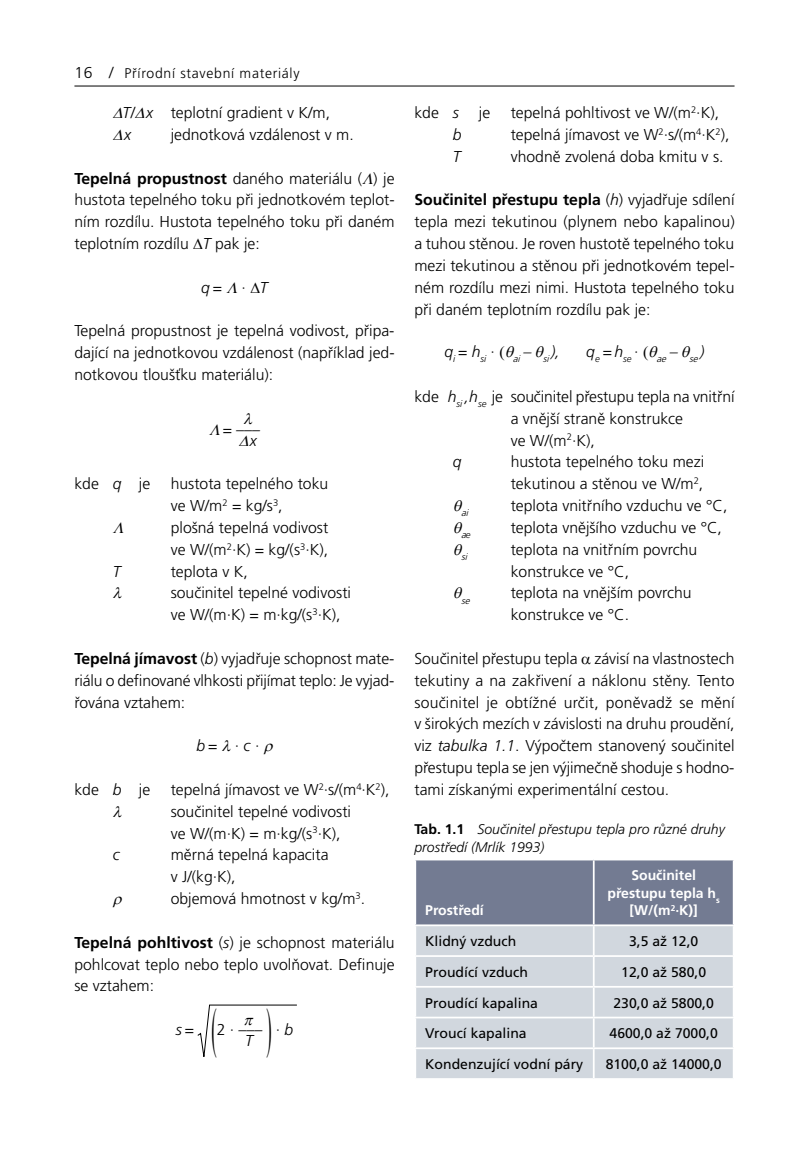
<style>
.page{position:relative;width:809px;height:1166px;background:#fff}
.page>*{position:absolute;margin:0;border:0;box-sizing:border-box;transform-origin:0 0}
.t1{font:300 15.75px/21.9px "Frutiger CE";color:#000}
.t2{font:italic 300 15.75px/11.4px "Frutiger CE";color:#000;text-align:right}
.t3{font:14px "Frutiger CE";color:#000}
.t4{font:italic 300 14px/17.5px "Frutiger CE";color:#000}
.t5{font:700 14px/17.5px "Frutiger CE";color:#fff;text-align:center}
.t6{font:300 14px "Frutiger CE";letter-spacing:.05em;color:#000}
.t7{font:italic 300 9.45px "Frutiger CE";color:#000}
.s1{font-size:15.75px}
.s2{font-style:italic}
.s3{font-weight:700}
.s4{font-style:normal}
.s5{font-style:inherit}
.s6{font-weight:700;font-style:normal}
</style>
<div class="page">
<hr style="left:74px;top:86px;width:660px;height:1px;background:#000">
<svg style="left:415px;top:859px;width:318px;height:219px;background:#b6bcc8"></svg>
<hr style="left:732px;top:1049px;width:2px;height:29px;background:#fff">
<hr style="left:414px;top:955px;width:179px;height:2px;background:#fff">
<hr style="left:593px;top:955px;width:141px;height:2px;background:#fff">
<hr style="left:414px;top:986px;width:179px;height:1px;background:#fff">
<hr style="left:593px;top:986px;width:141px;height:1px;background:#fff">
<hr style="left:414px;top:1016px;width:179px;height:2px;background:#fff">
<hr style="left:593px;top:1016px;width:141px;height:2px;background:#fff">
<hr style="left:414px;top:1047px;width:179px;height:2px;background:#fff">
<hr style="left:593px;top:1047px;width:141px;height:2px;background:#fff">
<svg style="left:197px;top:1004px;width:100px;height:53px"></svg>
<p class="t6" style="left:74px;top:65px;width:227px"><span class="s1">16 /</span> Přírodní stavební materiály</p>
<p class="t1" style="left:113px;top:102px;width:219px">∆<span class="s2">T/</span>∆<span class="s2">x</span> teplotní gradient v K/m, ∆<span class="s2">x</span></p>
<p class="t1" style="left:171px;top:123px;width:184px">jednotková vzdálenost v m.</p>
<p class="t1" style="left:74px;top:167px;width:321px;text-align:justify"><span class="s3">Tepelná propustnost</span> daného materiálu ( ) je hustota tepelného toku při jednotkovém teplot&shy;ním rozdílu. Hustota tepelného toku při daném teplotním rozdílu ∆<span class="s2">T</span> pak je:</p>
<p class="t2" style="left:201px;top:281px;width:68px">q= <span class="s4">·</span> ∆T</p>
<p class="t1" style="left:74px;top:320px;width:321px;text-align:justify">Tepelná propustnost je tepelná vodivost, připa&shy;dající na jednotkovou vzdálenost (například jed&shy;notkovou tloušťku materiálu):</p>
<p class="t2" style="left:222px;top:424px;width:39px">= ––– ∆x</p>
<p class="t1" style="left:74px;top:473px;width:77px">kde <span class="s2">q</span> je</p>
<p class="t1" style="left:171px;top:473px;width:159px">hustota tepelného toku ve W/m<sup>2</sup> = kg/s<sup>3</sup>, plošná tepelná vodivost ve W/(m<sup>2</sup>·K) = kg/(s<sup>3</sup>·K),</p>
<p class="t2" style="left:113px;top:565px;width:9px">T</p>
<p class="t1" style="left:171px;top:560px;width:182px">teplota v K,<br>součinitel tepelné vodivosti ve W/(m·K) = m·kg/(s<sup>3</sup>·K),</p>
<p class="t1" style="left:74px;top:647px;width:321px;text-align:justify"><span class="s3">Tepelná jímavost</span> (<span class="s2">b</span>) vyjadřuje schopnost mate&shy;riálu o definované vlhkosti přijímat teplo: Je vyjad&shy;řována vztahem:</p>
<p class="t2" style="left:196px;top:740px;width:64px">b= <span class="s4">·</span> c <span class="s4">·</span></p>
<p class="t1" style="left:74px;top:778px;width:77px">kde <span class="s2">b</span> je</p>
<p class="t1" style="left:171px;top:778px;width:220px">tepelná jímavost ve W<sup>2</sup>·s/(m<sup>4</sup>·K<sup>2</sup>), součinitel tepelné vodivosti<br>ve W/(m·K) = m·kg/(s<sup>3</sup>·K),</p>
<p class="t2" style="left:113px;top:849px;width:8px">c</p>
<p class="t1" style="left:171px;top:844px;width:196px">měrná tepelná kapacita<br>v J/(kg·K),<br>objemová hmotnost v kg/m<sup>3</sup>.</p>
<p class="t1" style="left:74px;top:931px;width:322px;text-align:justify"><span class="s3">Tepelná pohltivost</span> (<span class="s2">s</span>) je schopnost materiálu pohlcovat teplo nebo teplo uvolňovat. Definuje se vztahem:</p>
<p class="t2" style="left:176px;top:1024px;width:20px">s=</p>
<p class="t2" style="left:245px;top:1024px;width:50px;text-align:left;text-indent:-29px"><span class="s4">2 ·</span> ––– <span class="s4">·</span> b<br>T</p>
<p class="t1" style="left:414px;top:102px;width:46px">kde <span class="s2">s</span></p>
<p class="t1" style="left:479px;top:102px;width:13px">je</p>
<p class="t1" style="left:510px;top:102px;width:210px">tepelná pohltivost ve W/(m<sup>2</sup>·K),</p>
<p class="t2" style="left:453px;top:129px;width:10px">b</p>
<p class="t1" style="left:510px;top:123px;width:220px">tepelná jímavost ve W<sup>2</sup>·s/(m<sup>4</sup>·K<sup>2</sup>),</p>
<p class="t2" style="left:453px;top:151px;width:9px">T</p>
<p class="t1" style="left:510px;top:145px;width:214px">vhodně zvolená doba kmitu v s.</p>
<p class="t1" style="left:414px;top:189px;width:322px;text-align:justify"><span class="s3">Součinitel přestupu tepla</span> (<span class="s2">h</span>) vyjadřuje sdílení tepla mezi tekutinou (plynem nebo kapalinou) a tuhou stěnou. Je roven hustotě tepelného toku mezi tekutinou a stěnou při jednotkovém tepel&shy;ném rozdílu mezi nimi. Hustota tepelného toku při daném teplotním rozdílu pak je:</p>
<p class="t2" style="left:444px;top:345px;width:80px">q<sub>i</sub> = h<sub>si</sub> <span class="s4">·</span> <sub>ai</sub></p>
<p class="t7" style="left:543px;top:353px;width:19px">si<sup>),</sup></p>
<p class="t2" style="left:586px;top:345px;width:84px">q<sub>e</sub> = h<sub>se</sub> <span class="s4">·</span> <sub>ae</sub></p>
<p class="t7" style="left:689px;top:353px;width:17px">se<sup>)</sup></p>
<p class="t1" style="left:414px;top:385px;width:321px">kde <span class="s2">h</span><sub>si</sub> <span class="s2">,h</span><sub>se</sub> je součinitel přestupu tepla na vnitřní</p>
<p class="t1" style="left:510px;top:407px;width:174px">a vnější straně konstrukce</p>
<p class="t1" style="left:510px;top:429px;width:86px">ve W/(m<sup>2</sup>·K),</p>
<p class="t2" style="left:453px;top:456px;width:10px">q</p>
<p class="t1" style="left:510px;top:451px;width:195px">hustota tepelného toku mezi tekutinou a stěnou ve W/m<sup>2</sup>,</p>
<p class="t7" style="left:461px;top:507px;width:11px">ai</p>
<p class="t1" style="left:510px;top:494px;width:218px">teplota vnitřního vzduchu ve °C,</p>
<p class="t7" style="left:461px;top:529px;width:11px">a<span class="s5">e</span></p>
<p class="t1" style="left:510px;top:516px;width:213px">teplota vnějšího vzduchu ve °C,</p>
<p class="t7" style="left:461px;top:551px;width:10px">si</p>
<p class="t1" style="left:510px;top:538px;width:188px">teplota na vnitřním povrchu konstrukce ve °C,</p>
<p class="t7" style="left:461px;top:595px;width:13px">se</p>
<p class="t1" style="left:510px;top:582px;width:182px">teplota na vnějším povrchu konstrukce ve °C.</p>
<p class="t1" style="left:414px;top:647px;width:322px;text-align:justify">Součinitel přestupu tepla závisí na vlastnostech tekutiny a na zakřivení a náklonu stěny. Tento součinitel je obtížné určit, poněvadž se mění v širokých mezích v závislosti na druhu proudění, viz <span class="s2">tabulka 1.1</span>. Výpočtem stanovený součinitel přestupu tepla se jen výjimečně shoduje s hodno&shy;tami získanými experimentální cestou.</p>
<p class="t4" style="left:414px;top:820px;width:312px"><span class="s6">Tab. 1.1</span> Součinitel přestupu tepla pro různé druhy prostředí (Mrlík 1993)</p>
<p class="t5" style="left:425px;top:902px;width:60px">Prostředí</p>
<p class="t5" style="left:607px;top:867px;width:114px">Součinitel přestupu tepla h<sub>s </sub>[W/(m<sup>2</sup>·K)]</p>
<p class="t3" style="left:425px;top:933px;width:93px">Klidný vzduch</p>
<p class="t3" style="left:629px;top:933px;width:71px">3,5 až 12,0</p>
<p class="t3" style="left:425px;top:964px;width:104px">Proudící vzduch</p>
<p class="t3" style="left:621px;top:964px;width:86px">12,0 až 580,0</p>
<p class="t3" style="left:425px;top:995px;width:114px">Proudící kapalina</p>
<p class="t3" style="left:613px;top:995px;width:102px">230,0 až 5800,0</p>
<p class="t3" style="left:425px;top:1025px;width:103px">Vroucí kapalina</p>
<p class="t3" style="left:609px;top:1025px;width:110px">4600,0 až 7000,0</p>
<p class="t3" style="left:425px;top:1056px;width:159px">Kondenzující vodní páry</p>
<p class="t3" style="left:605px;top:1056px;width:117px">8100,0 až 14000,0</p>
</div>
